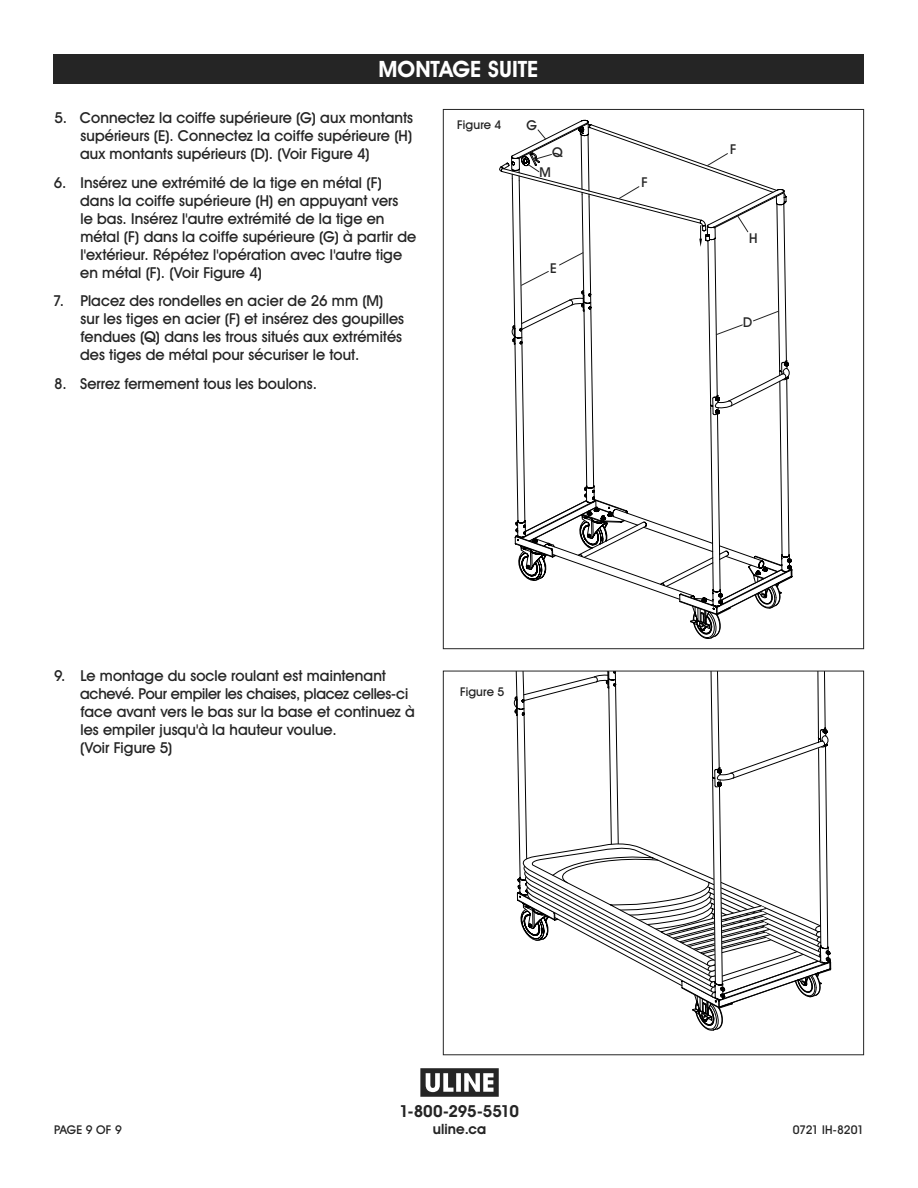
<style>
.page{position:relative;width:918px;height:1188px;background:#fff}
.page>*{position:absolute;margin:0;border:0;box-sizing:border-box;transform-origin:0 0}
.t1{font:700 22.5px "Uline Two Knine";color:#fff}
.t2{font:700 16.5px "Uline Two Knine";letter-spacing:-.015em;color:#252525}
.t3{font:15px/18px "Uline Two Knine";letter-spacing:.005em;color:#252525}
.t4{font:700 14.25px "Uline Two Knine";letter-spacing:.01em;color:#252525}
.t5{font:13.5px "Uline Two Knine";color:#252525}
.t6{font:12px "Uline Two Knine";color:#252525}
.t7{font:12px "Uline Two Knine";letter-spacing:-.03em;color:#252525}
</style>
<div class="page">
<div style="left:53px;top:54px;width:810px;height:30px;background:#252525"></div>
<svg style="left:420px;top:119px;width:411px;height:978px"></svg>
<h1 class="t1" style="left:378px;top:56px;width:161px">MONTAGE SUITE</h1>
<p class="t3" style="left:80px;top:108px;width:334px;text-align:justify;text-indent:-26px">5. Connectez la coiffe supérieure (G) aux montants supérieurs (E). Connectez la coiffe supérieure (H) aux montants supérieurs (D). (Voir Figure 4)</p>
<p class="t3" style="left:80px;top:173px;width:338px;text-indent:-26px">6. Insérez une extrémité de la tige en métal (F) dans la coiffe supérieure (H) en appuyant vers<br>le bas. Insérez l'autre extrémité de la tige en métal (F) dans la coiffe supérieure (G) à partir de l'extérieur. Répétez l'opération avec l'autre tige en métal (F). (Voir Figure 4)</p>
<p class="t3" style="left:80px;top:292px;width:325px;text-indent:-27px">7. Placez des rondelles en acier de 26 mm (M) sur les tiges en acier (F) et insérez des goupilles fendues (Q) dans les trous situés aux extrémités des tiges de métal pour sécuriser le tout.</p>
<p class="t3" style="left:54px;top:375px;width:264px">8. Serrez fermement tous les boulons.</p>
<p class="t6" style="left:457px;top:118px;width:46px">Figure 4</p>
<p class="t5" style="left:527px;top:116px;width:12px">G</p>
<p class="t5" style="left:552px;top:144px;width:12px">Q</p>
<p class="t5" style="left:539px;top:164px;width:13px">M</p>
<p class="t5" style="left:550px;top:260px;width:8px">E</p>
<p class="t5" style="left:641px;top:174px;width:8px">F</p>
<p class="t5" style="left:730px;top:141px;width:8px">F</p>
<p class="t5" style="left:749px;top:230px;width:10px">H</p>
<p class="t5" style="left:743px;top:314px;width:11px">D</p>
<p class="t3" style="left:80px;top:667px;width:336px;text-indent:-26px">9. Le montage du socle roulant est maintenant achevé. Pour empiler les chaises, placez celles-ci face avant vers le bas sur la base et continuez à les empiler jusqu'à la hauteur voulue.<br>(Voir Figure 5)</p>
<p class="t6" style="left:460px;top:685px;width:46px">Figure 5</p>
<p class="t2" style="left:399px;top:1101px;width:121px">1-800-295-5510</p>
<p class="t4" style="left:433px;top:1120px;width:55px">uline.ca</p>
<p class="t6" style="left:54px;top:1122px;width:69px">PAGE 9 OF 9</p>
<p class="t7" style="left:793px;top:1122px;width:73px">0721 IH-8201</p>
</div>
